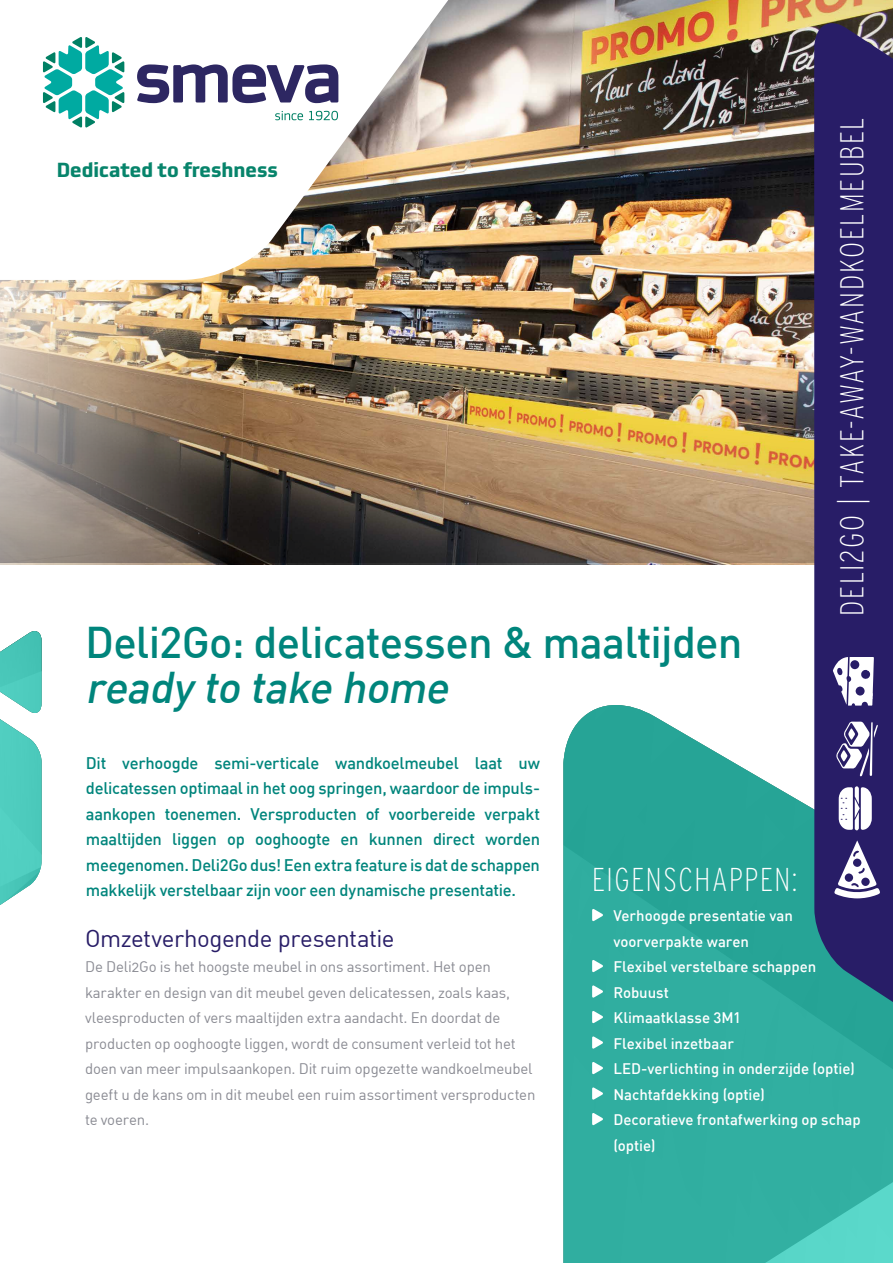
<style>
.page{position:relative;width:893px;height:1263px;background:#fff}
.page>*{position:absolute;margin:0;border:0;box-sizing:border-box;transform-origin:0 0}
.t1{font:500 43.5px "DIN";letter-spacing:-.015em;color:#00857c}
.t2{font:italic 500 43.5px "DIN";color:#00857c}
.t3{font:200 33px "Interstate Condensed";letter-spacing:.05em;color:#fff}
.t4{font:24px "DIN Regular Alternate";letter-spacing:-.02em;color:#281d67}
.t5{font:700 19.95px "Utility Pro";color:#07846b}
.t6{font:500 16.5px/25.5px "DIN";letter-spacing:-.02em;color:#00857c;text-align:justify}
.t7{font:15px/25.5px "DIN Regular Alternate";letter-spacing:-.015em;color:#8a8b93}
.t8{font:500 15px/25.5px "DIN";color:#fff}
</style>
<div class="page">
<img style="left:0;top:0;width:893px;height:563px">
<svg style="left:633px;top:707px;width:260px;height:556px;background:#40b3a6"></svg>
<svg style="left:563px;top:705px;width:70px;height:558px;background:#34ada0"></svg>
<img style="left:0;top:0;width:564px;height:280px">
<svg style="left:814px;top:17px;width:79px;height:1168px;background:#2a3b71"></svg>
<svg style="left:275px;top:111px;width:28px;height:9px"></svg>
<svg style="left:309px;top:111px;width:29px;height:9px"></svg>
<svg style="left:43px;top:37px;width:81px;height:90px"></svg>
<svg style="left:137px;top:64px;width:201px;height:39px"></svg>
<svg style="left:0;top:631px;width:42px;height:274px"></svg>
<svg style="left:839px;top:786px;width:33px;height:44px"></svg>
<svg style="left:834px;top:840px;width:47px;height:58px"></svg>
<svg style="left:836px;top:722px;width:42px;height:54px"></svg>
<svg style="left:833px;top:657px;width:41px;height:49px"></svg>
<h3 class="t5" style="left:57px;top:153px;width:222px">Dedicated to freshness</h3>
<h1 class="t1" style="left:85px;top:615px;width:659px">Deli2Go: delicatessen &amp; maaltijden</h1>
<h1 class="t2" style="left:85px;top:660px;width:374px">ready to take home</h1>
<h2 class="t3" style="left:834px;top:616px;width:500px;rotate:-90deg">DELI2GO | TAKE-AWAY-WANDKOELMEUBEL</h2>
<p class="t6" style="left:86px;top:750px;width:456px">Dit verhoogde semi-verticale wandkoelmeubel laat uw delicatessen optimaal in het oog springen, waardoor de impuls&shy;aankopen toenemen. Versproducten of voorbereide verpakt maaltijden liggen op ooghoogte en kunnen direct worden meegenomen. Deli2Go dus! Een extra feature is dat de schappen makkelijk verstelbaar zijn voor een dynamische presentatie.</p>
<h3 class="t4" style="left:85px;top:923px;width:311px">Omzetverhogende presentatie</h3>
<p class="t7" style="left:85px;top:954px;width:452px">De Deli2Go is het hoogste meubel in ons assortiment. Het open karakter en design van dit meubel geven delicatessen, zoals kaas, vleesproducten of vers maaltijden extra aandacht. En doordat de producten op ooghoogte liggen, wordt de consument verleid tot het doen van meer impulsaankopen. Dit ruim opgezette wandkoelmeubel geeft u de kans om in dit meubel een ruim assortiment versproducten te voeren.</p>
<h2 class="t3" style="left:592px;top:861px;width:206px">EIGENSCHAPPEN:</h2>
<p class="t8" style="left:613px;top:902px;width:249px">Verhoogde presentatie van voorverpakte waren<br>Flexibel verstelbare schappen<br>Robuust<br>Klimaatklasse 3M1<br>Flexibel inzetbaar<br>LED-verlichting in onderzijde (optie)<br>Nachtafdekking (optie)<br>Decoratieve frontafwerking op schap (optie)</p>
</div>
